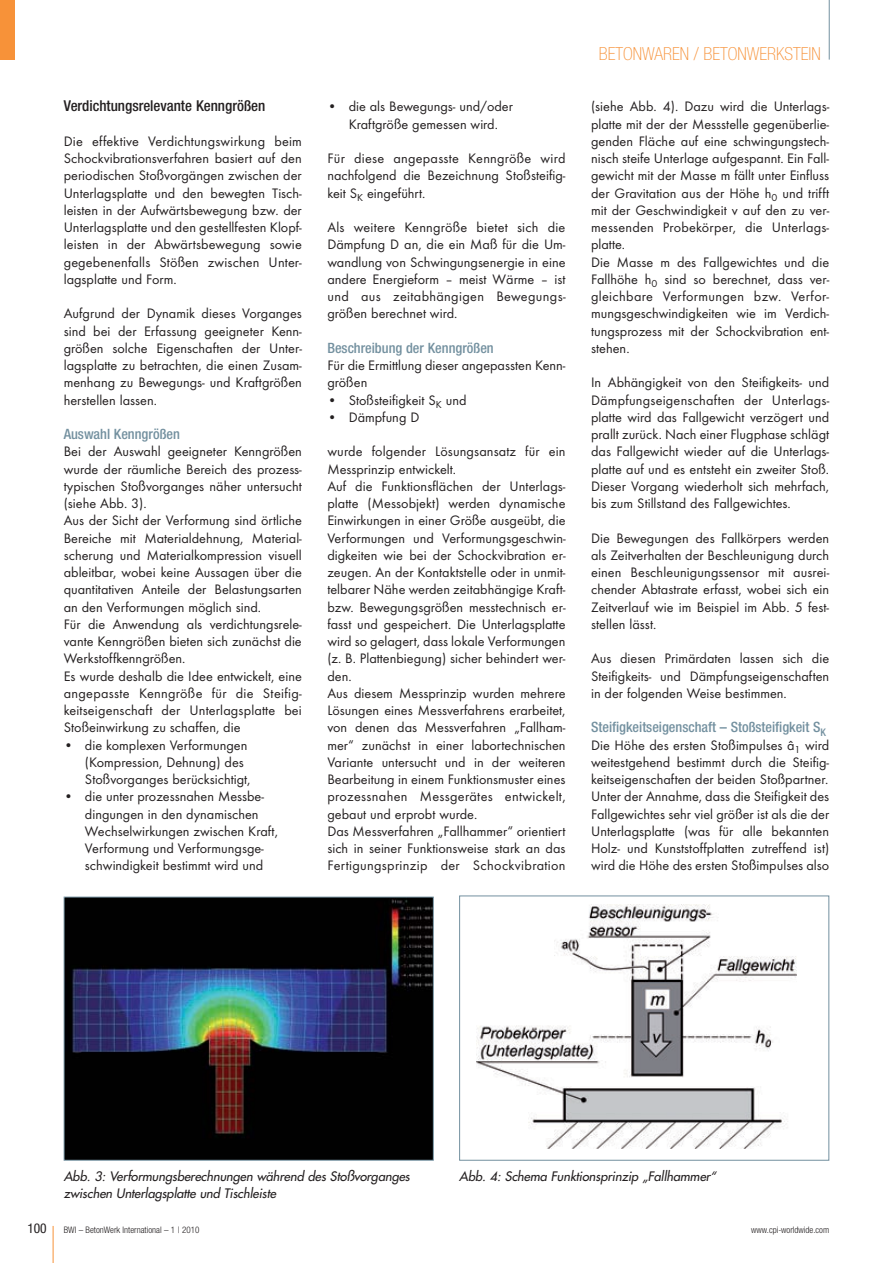
<style>
.page{position:relative;width:893px;height:1263px;background:#fff}
.page>*{position:absolute;margin:0;border:0;box-sizing:border-box;transform-origin:0 0}
.t1{font:100 condensed 18px "Helvetica Neue";color:#f79239}
.t2{font:500 condensed 15px "Helvetica Neue";color:#231f20}
.t3{font:14.25px/17.2px "Futura T";color:#231f20;text-align:justify}
.t4{font:500 condensed 14.25px "Helvetica Neue";color:#73909f}
.t5{font:condensed 13.5px "Helvetica Neue";color:#231f20}
.t6{font:italic 12.75px/17.2px "Futura";letter-spacing:-.005em;color:#231f20}
.t7{font:300 condensed 9px "Helvetica Neue";color:#231f20}
</style>
<div class="page">
<hr style="left:53px;top:1226px;width:1px;height:37px;background:#f79239">
<hr style="left:829px;top:0;width:1px;height:60px;background:#73909f">
<div style="left:0;top:0;width:15px;height:60px;background:#f79239"></div>
<img style="left:66px;top:899px;width:366px;height:260px">
<div style="left:64px;top:897px;width:370px;height:264px;border:1px solid #73909f"></div>
<img style="left:477px;top:905px;width:320px;height:244px">
<div style="left:459px;top:896px;width:370px;height:265px;border:1px solid #73909f"></div>
<p class="t2" style="left:64px;top:101px;width:203px">Verdichtungsrelevante Kenngrößen</p>
<p class="t3" style="left:64px;top:134px;width:240px">Die effektive Verdichtungswirkung beim Schockvibrationsverfahren basiert auf den periodischen Stoßvorgängen zwischen der Unterlagsplatte und den bewegten Tisch - leisten in der Aufwärtsbewegung bzw. der Unterlagsplatte und den gestellfesten Klopf - leisten in der Abwärtsbewegung sowie gegebenenfalls Stößen zwischen Unter - lagsplatte und Form.</p>
<p class="t3" style="left:64px;top:306px;width:240px">Aufgrund der Dynamik dieses Vorganges sind bei der Erfassung geeigneter Kenn - größen solche Eigenschaften der Unter - lagsplatte zu betrachten, die einen Zusam - menhang zu Bewegungs- und Kraftgrößen herstellen lassen.</p>
<p class="t4" style="left:64px;top:429px;width:118px">Auswahl Kenngrößen</p>
<p class="t3" style="left:64px;top:444px;width:240px;text-align:left">Bei der Auswahl geeigneter Kenngrößen wurde der räumliche Bereich des prozess&shy;typischen Stoßvorganges näher untersucht (siehe Abb. 3).<br>Aus der Sicht der Verformung sind örtliche Bereiche mit Materialdehnung, Material - scherung und Materialkompression visuell ableitbar, wobei keine Aussagen über die quantitativen Anteile der Belastungsarten an den Verformungen möglich sind.<br>Für die Anwendung als verdichtungsrele&shy;vante Kenngrößen bieten sich zunächst die Werkstoffkenngrößen.<br>Es wurde deshalb die Idee entwickelt, eine angepasste Kenngröße für die Steifig - keitseigenschaft der Unterlagsplatte bei Stoßeinwirkung zu schaffen, die</p>
<p class="t3" style="left:85px;top:738px;width:167px;text-align:left;text-indent:-21px">• die komplexen Verformungen (Kompression, Dehnung) des<br>Stoßvorganges berücksichtigt,</p>
<p class="t3" style="left:85px;top:789px;width:194px;text-align:left;text-indent:-21px">• die unter prozessnahen Messbe - dingungen in den dynamischen<br>Wechselwirkungen zwischen Kraft,<br>Verformung und Verformungsge - schwindigkeit bestimmt wird und</p>
<p class="t3" style="left:327px;top:99px;width:187px;text-align:center">• die als Bewegungs- und/oder<br>Kraftgröße gemessen wird.</p>
<p class="t3" style="left:327px;top:151px;width:240px">Für diese angepasste Kenngröße wird nachfolgend die Bezeichnung Stoßsteifig - keit S<sub>K</sub> eingeführt.</p>
<p class="t3" style="left:327px;top:220px;width:240px">Als weitere Kenngröße bietet sich die Dämpfung D an, die ein Maß für die Um - wandlung von Schwingungsenergie in eine andere Energieform – meist Wärme – ist und aus zeitabhängigen Bewegungs - größen berechnet wird.</p>
<p class="t4" style="left:327px;top:343px;width:168px">Beschreibung der Kenngrößen</p>
<p class="t3" style="left:327px;top:358px;width:240px">Für die Ermittlung dieser angepassten Kenn - größen</p>
<p class="t3" style="left:327px;top:393px;width:141px">• Stoßsteifigkeit S<sub>K</sub> und</p>
<p class="t3" style="left:327px;top:410px;width:93px">• Dämpfung D</p>
<p class="t3" style="left:327px;top:444px;width:240px;text-align:left">wurde folgender Lösungsansatz für ein Mess prinzip entwickelt.<br>Auf die Funktionsflächen der Unterlags - platte (Messobjekt) werden dynamische Ein wirkungen in einer Größe ausgeübt, die Verformungen und Verformungs geschwin - digkeiten wie bei der Schockvibration er - zeugen. An der Kontaktstelle oder in unmit&shy;telbarer Nähe werden zeitabhängige Kraft&shy;bzw. Bewegungsgrößen messtechnisch er - fasst und gespeichert. Die Unter lags platte wird so gelagert, dass lokale Ver formungen (z. B. Plattenbiegung) sicher behindert wer&shy;den.<br>Aus diesem Messprinzip wurden mehrere Lösungen eines Messverfahrens erarbeitet, von denen das Messverfahren „Fallham - mer“ zunächst in einer labortechnischen Variante untersucht und in der weiteren Bearbeitung in einem Funktionsmuster eines prozessnahen Messgerätes entwickelt, gebaut und erprobt wurde.<br>Das Messverfahren „Fallhammer“ orientiert sich in seiner Funktionsweise stark an das Fertigungsprinzip der Schockvibration</p>
<p class="t1" style="left:599px;top:47px;width:223px">BETONWAREN / BETONWERKSTEIN</p>
<p class="t3" style="left:591px;top:99px;width:240px;text-align:left">(siehe Abb. 4). Dazu wird die Unterlags - platte mit der der Messstelle gegenüberlie&shy;genden Fläche auf eine schwingungstech&shy;nisch steife Unterlage aufgespannt. Ein Fall - gewicht mit der Masse m fällt unter Einfluss der Gravitation aus der Höhe h<sub>0</sub> und trifft mit der Geschwindigkeit v auf den zu ver&shy;messenden Probekörper, die Unter lags - platte.<br>Die Masse m des Fallgewichtes und die Fall höhe h<sub>0</sub> sind so berechnet, dass ver&shy;gleichbare Verformungen bzw. Verfor - mungs geschwindigkeiten wie im Verdich - tungsprozess mit der Schockvibration ent&shy;stehen.</p>
<p class="t3" style="left:591px;top:375px;width:240px">In Abhängig keit von den Steifigkeits- und Dämpfungseigenschaften der Unterlags - platte wird das Fallgewicht verzögert und prallt zurück. Nach einer Flugphase schlägt das Fallgewicht wieder auf die Unter lags - platte auf und es entsteht ein zweiter Stoß.<br>Dieser Vorgang wiederholt sich mehrfach, bis zum Stillstand des Fallgewichtes.</p>
<p class="t3" style="left:591px;top:531px;width:240px">Die Bewegungen des Fallkörpers werden als Zeitverhalten der Beschleunigung durch einen Beschleunigungssensor mit ausrei&shy;chender Abtastrate erfasst, wobei sich ein Zeitverlauf wie im Beispiel im Abb. 5 fest&shy;stellen lässt.</p>
<p class="t3" style="left:591px;top:651px;width:240px">Aus diesen Primärdaten lassen sich die Steifig keits- und Dämpfungseigenschaften in der folgenden Weise bestimmen.</p>
<p class="t4" style="left:591px;top:722px;width:236px">Steifigkeitseigenschaft – Stoßsteifigkeit S<sub>K</sub></p>
<p class="t3" style="left:591px;top:738px;width:240px">Die Höhe des ersten Stoßimpulses â<sub>1</sub> wird weitestgehend bestimmt durch die Steifig - keitseigenschaften der beiden Stoßpartner.<br>Unter der Annahme, dass die Steifigkeit des Fallgewichtes sehr viel größer ist als die der Unterlagsplatte (was für alle bekannten Holz- und Kunststoffplatten zutreffend ist) wird die Höhe des ersten Stoßimpulses also</p>
<p class="t6" style="left:64px;top:1168px;width:350px">Abb. 3: Verformungsberechnungen während des Stoßvorganges zwischen Unterlagsplatte und Tischleiste</p>
<p class="t6" style="left:459px;top:1168px;width:260px">Abb. 4: Schema Funktionsprinzip „Fallhammer“</p>
<p class="t5" style="left:27px;top:1223px;width:21px">100</p>
<p class="t7" style="left:64px;top:1226px;width:137px">BWI – BetonWerk International – 1 | 2010</p>
<p class="t7" style="left:751px;top:1226px;width:79px">www.cpi-worldwide.com</p>
</div>
